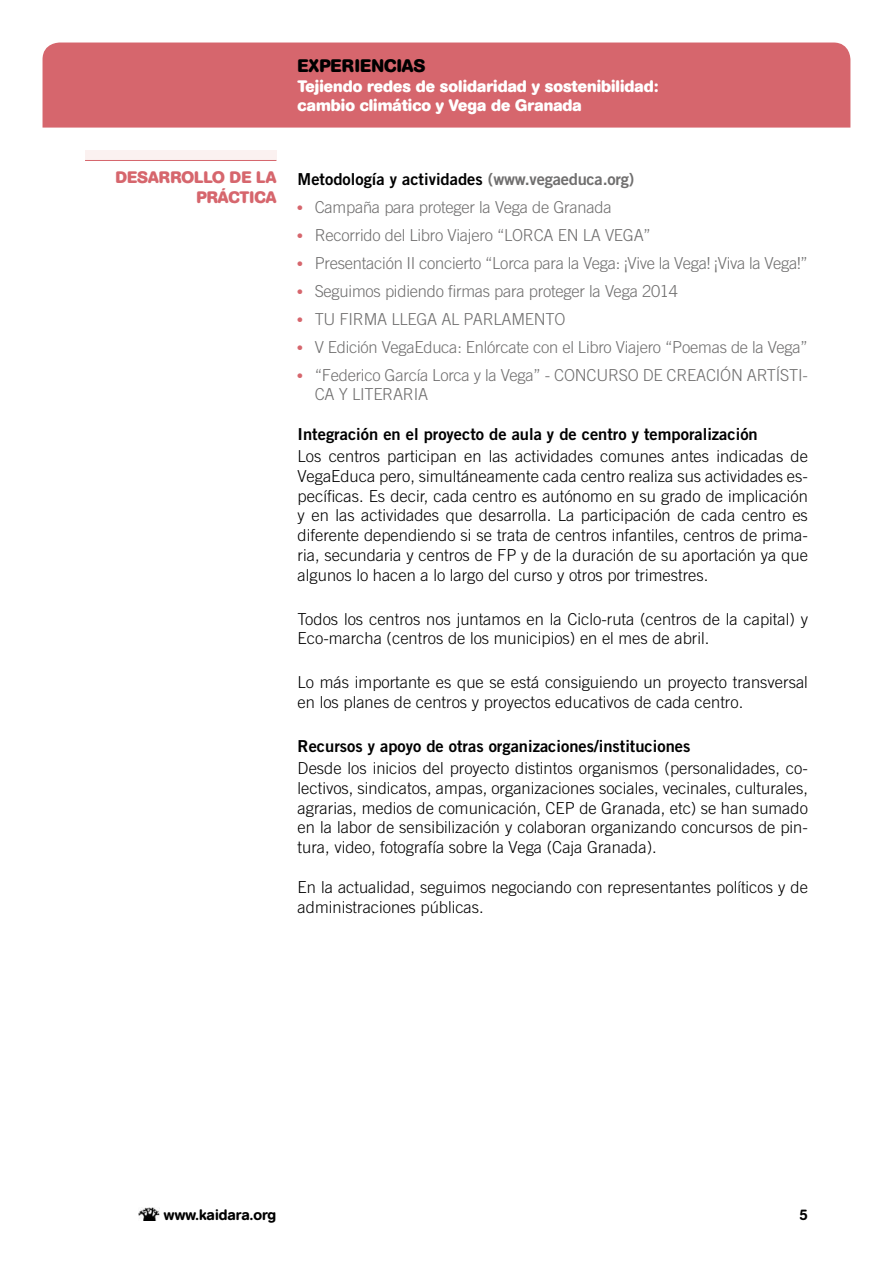
<style>
.page{position:relative;width:893px;height:1263px;background:#fff}
.page>*{position:absolute;margin:0;border:0;box-sizing:border-box;transform-origin:0 0}
.t1{font:700 18px "AG Book Rounded";letter-spacing:.02em;color:#000}
.t2{font:300 16.5px/19.8px "Trade Gothic";color:#000}
.t3{font:300 16.5px/19.5px "Trade Gothic";letter-spacing:-.015em;color:#706f6f}
.t4{font:16.5px "Trade Gothic Bold Two";color:#000}
.t5{font:700 16.5px/19.8px "AG Book Rounded";color:#fff}
.t6{font:700 16.5px/19.8px "AG Book Rounded";color:#d6666d;text-align:right}
.t7{font:500 15px "AG Book Rounded";color:#000}
.s1{color:#706f6f}
.s2{font-family:"AG Book Rounded";font-weight:700;font-size:15px;color:#d6666d}
</style>
<div class="page">
<img style="left:139px;top:1207px;width:20px;height:13px">
<div style="left:43px;top:43px;width:807px;height:85px;background:#d6666d"></div>
<div style="left:85px;top:150px;width:191px;height:10px;background:#fbf1f0"></div>
<hr style="left:85px;top:160px;width:191px;height:1px;background:#d6666d">
<p class="t1" style="left:298px;top:55px;width:129px">EXPERIENCIAS</p>
<p class="t5" style="left:298px;top:76px;width:362px">Tejiendo redes de solidaridad y sostenibilidad: cambio climático y Vega de Granada</p>
<p class="t6" style="left:115px;top:168px;width:162px">DESARROLLO DE LA<br>PRÁCTICA</p>
<p class="t4" style="left:298px;top:169px;width:338px">Metodología y actividades <span class="s1">(www.vegaeduca.org)</span></p>
<p class="t3" style="left:298px;top:197px;width:315px"><span class="s2">•</span> Campaña para proteger la Vega de Granada</p>
<p class="t3" style="left:298px;top:225px;width:355px"><span class="s2">•</span> Recorrido del Libro Viajero “LORCA EN LA VEGA”</p>
<p class="t3" style="left:298px;top:253px;width:512px"><span class="s2">•</span> Presentación II concierto “Lorca para la Vega: ¡Vive la Vega! ¡Viva la Vega!”</p>
<p class="t3" style="left:298px;top:281px;width:382px"><span class="s2">•</span> Seguimos pidiendo firmas para proteger la Vega 2014</p>
<p class="t3" style="left:298px;top:309px;width:269px"><span class="s2">•</span> TU FIRMA LLEGA AL PARLAMENTO</p>
<p class="t3" style="left:298px;top:337px;width:512px"><span class="s2">•</span> V Edición VegaEduca: Enlórcate con el Libro Viajero “Poemas de la Vega”</p>
<p class="t3" style="left:315px;top:365px;width:495px;text-indent:-17px"><span class="s2">•</span> “Federico García Lorca y la Vega” - CONCURSO DE CREACIÓN ARTÍSTI-<br>CA Y LITERARIA</p>
<p class="t4" style="left:298px;top:424px;width:462px">Integración en el proyecto de aula y de centro y temporalización</p>
<p class="t2" style="left:298px;top:446px;width:512px;text-align:justify">Los centros participan en las actividades comunes antes indicadas de VegaEduca pero, simultáneamente cada centro realiza sus actividades es&shy;pecíficas. Es decir, cada centro es autónomo en su grado de implicación y en las actividades que desarrolla. La participación de cada centro es diferente dependiendo si se trata de centros infantiles, centros de prima&shy;ria, secundaria y centros de FP y de la duración de su aportación ya que algunos lo hacen a lo largo del curso y otros por trimestres.</p>
<p class="t2" style="left:298px;top:609px;width:512px">Todos los centros nos juntamos en la Ciclo-ruta (centros de la capital) y<br>Eco-marcha (centros de los municipios) en el mes de abril.</p>
<p class="t2" style="left:298px;top:672px;width:512px">Lo más importante es que se está consiguiendo un proyecto transversal en los planes de centros y proyectos educativos de cada centro.</p>
<p class="t4" style="left:298px;top:736px;width:394px">Recursos y apoyo de otras organizaciones/instituciones</p>
<p class="t2" style="left:298px;top:758px;width:512px;text-align:justify">Desde los inicios del proyecto distintos organismos (personalidades, co&shy;lectivos, sindicatos, ampas, organizaciones sociales, vecinales, culturales, agrarias, medios de comunicación, CEP de Granada, etc) se han sumado en la labor de sensibilización y colaboran organizando concursos de pin&shy;tura, video, fotografía sobre la Vega (Caja Granada).</p>
<p class="t2" style="left:298px;top:877px;width:512px">En la actualidad, seguimos negociando con representantes políticos y de administraciones públicas.</p>
<p class="t7" style="left:164px;top:1206px;width:114px">www.kaidara.org</p>
<p class="t7" style="left:799px;top:1206px;width:10px">5</p>
</div>
